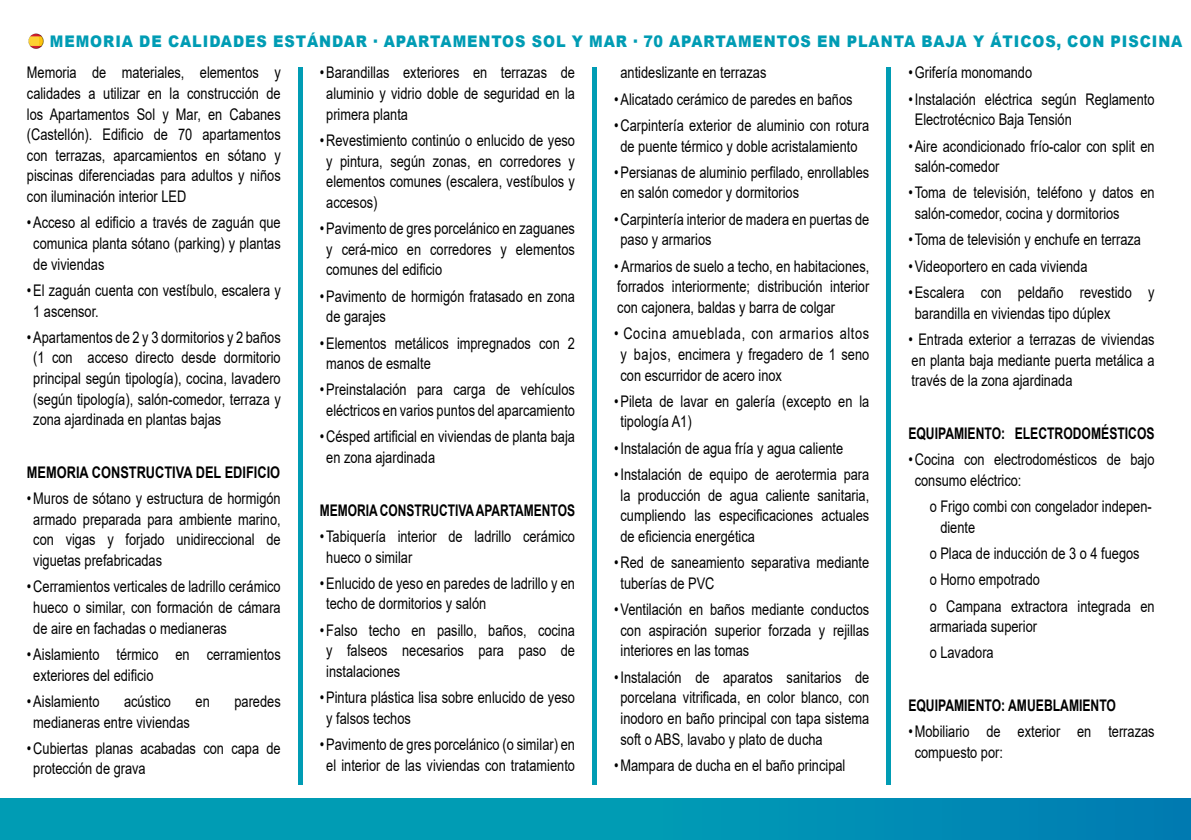
<style>
.page{position:relative;width:1191px;height:840px;background:#fff}
.page>*{position:absolute;margin:0;border:0;box-sizing:border-box;transform-origin:0 0}
.t1{font:16px/20.6px "Arial";color:#000;scale:.8 1}
.t2{font:900 16px "Arial";letter-spacing:.065em;color:#009cb4;scale:.9 1}
.t3{font:700 16px "Arial";color:#000;scale:.76 1}
.t4{font:700 16px "Arial";color:#000;scale:.75 1}
.t5{font:700 16px "Arial";color:#000;scale:.8 1}
</style>
<div class="page">
<div style="left:0;top:798px;width:1191px;height:41px;background:linear-gradient(to right,#00a4b4,#0084b4)"></div>
<img style="left:28px;top:33px;width:16px;height:16px">
<hr style="left:298px;top:67px;width:4px;height:717px;background:#009cb4">
<hr style="left:592px;top:67px;width:4px;height:717px;background:#009cb4">
<div style="left:886px;top:67px;width:5px;height:717px;background:#009cb4"></div>
<p class="t2" style="left:50px;top:29px;width:1259px">MEMORIA DE CALIDADES ESTÁNDAR · APARTAMENTOS SOL Y MAR · 70 APARTAMENTOS EN PLANTA BAJA Y ÁTICOS, CON PISCINA</p>
<p class="t1" style="left:27px;top:62px;width:319px;text-align:justify">Memoria de materiales, elementos y calidades a utilizar en la construcción de los Apartamentos Sol y Mar, en Cabanes (Castellón). Edificio de 70 apartamentos con terrazas, aparcamientos en sótano y piscinas diferenciadas para adultos y niños con iluminación interior LED</p>
<p class="t1" style="left:33px;top:212px;width:311px;text-align:justify;text-indent:-6px">•Acceso al edificio a través de zaguán que comunica planta sótano (parking) y plantas de viviendas</p>
<p class="t1" style="left:33px;top:280px;width:311px;text-indent:-6px">•El zaguán cuenta con vestíbulo, escalera y<br>1 ascensor.</p>
<p class="t1" style="left:33px;top:326px;width:311px;text-align:justify;text-indent:-6px">•Apartamentos de 2 y 3 dormitorios y 2 baños (1 con acceso directo desde dormitorio principal según tipología), cocina, lavadero (según tipología), salón-comedor, terraza y zona ajardinada en plantas bajas</p>
<p class="t5" style="left:27px;top:461px;width:318px">MEMORIA CONSTRUCTIVA DEL EDIFICIO</p>
<p class="t1" style="left:33px;top:488px;width:311px;text-align:justify;text-indent:-6px">• Muros de sótano y estructura de hormigón armado preparada para ambiente marino, con vigas y forjado unidireccional de viguetas prefabricadas</p>
<p class="t1" style="left:33px;top:576px;width:311px;text-align:justify;text-indent:-6px">• Cerramientos verticales de ladrillo cerámico hueco o similar, con formación de cámara de aire en fachadas o medianeras</p>
<p class="t1" style="left:33px;top:643px;width:311px;text-indent:-6px">•Aislamiento térmico en cerramientos exteriores del edificio</p>
<p class="t1" style="left:27px;top:690px;width:92px">•Aislamiento</p>
<p class="t1" style="left:124px;top:690px;width:60px">acústico</p>
<p class="t1" style="left:196px;top:690px;width:19px">en</p>
<p class="t1" style="left:234px;top:690px;width:59px">paredes</p>
<p class="t1" style="left:33px;top:711px;width:197px">medianeras entre viviendas</p>
<p class="t1" style="left:33px;top:737px;width:311px;text-indent:-6px">• Cubiertas planas acabadas con capa de protección de grava</p>
<p class="t1" style="left:326px;top:62px;width:312px;text-align:justify;text-indent:-6px">•Barandillas exteriores en terrazas de aluminio y vidrio doble de seguridad en la primera planta</p>
<p class="t1" style="left:326px;top:130px;width:312px;text-align:justify;text-indent:-6px">• Revestimiento continúo o enlucido de yeso y pintura, según zonas, en corredores y elementos comunes (escalera, vestíbulos y accesos)</p>
<p class="t1" style="left:326px;top:218px;width:312px;text-align:justify;text-indent:-6px">•Pavimento de gres porcelánico en zaguanes y cerá-mico en corredores y elementos comunes del edificio</p>
<p class="t1" style="left:326px;top:285px;width:312px;text-indent:-6px">•Pavimento de hormigón fratasado en zona de garajes</p>
<p class="t1" style="left:326px;top:332px;width:312px;text-indent:-6px">•Elementos metálicos impregnados con 2 manos de esmalte</p>
<p class="t1" style="left:320px;top:379px;width:320px;text-align:center">•Preinstalación para carga de vehículos eléctricos en varios puntos del aparcamiento</p>
<p class="t1" style="left:326px;top:426px;width:312px;text-indent:-6px">• Césped artificial en viviendas de planta baja en zona ajardinada</p>
<p class="t4" style="left:320px;top:498px;width:342px">MEMORIA CONSTRUCTIVA APARTAMENTOS</p>
<p class="t1" style="left:326px;top:525px;width:312px;text-indent:-6px">•Tabiquería interior de ladrillo cerámico hueco o similar</p>
<p class="t1" style="left:326px;top:572px;width:312px;text-indent:-6px">•Enlucido de yeso en paredes de ladrillo y en techo de dormitorios y salón</p>
<p class="t1" style="left:326px;top:619px;width:312px;text-align:justify;text-indent:-6px">•Falso techo en pasillo, baños, cocina y falseos necesarios para paso de instalaciones</p>
<p class="t1" style="left:326px;top:686px;width:312px;text-indent:-6px">•Pintura plástica lisa sobre enlucido de yeso y falsos techos</p>
<p class="t1" style="left:320px;top:733px;width:320px;text-align:center">•Pavimento de gres porcelánico (o similar) en el interior de las viviendas con tratamiento</p>
<p class="t1" style="left:620px;top:62px;width:184px">antideslizante en terrazas</p>
<p class="t1" style="left:614px;top:89px;width:299px">•Alicatado cerámico de paredes en baños</p>
<p class="t1" style="left:614px;top:115px;width:320px;text-align:center">• Carpintería exterior de aluminio con rotura de puente térmico y doble acristalamiento</p>
<p class="t1" style="left:620px;top:162px;width:312px;text-indent:-6px">•Persianas de aluminio perfilado, enrollables en salón comedor y dormitorios</p>
<p class="t1" style="left:620px;top:209px;width:312px;text-indent:-6px">• Carpintería interior de madera en puertas de paso y armarios</p>
<p class="t1" style="left:614px;top:255px;width:320px;text-align:justify">• Armarios de suelo a techo, en habitaciones, forrados interiormente; distribución interior con cajonera, baldas y barra de colgar</p>
<p class="t1" style="left:620px;top:323px;width:312px;text-align:justify;text-indent:-6px">• Cocina amueblada, con armarios altos y bajos, encimera y fregadero de 1 seno con escurridor de acero inox</p>
<p class="t1" style="left:620px;top:390px;width:312px;text-indent:-6px">•Pileta de lavar en galería (excepto en la tipología A1)</p>
<p class="t1" style="left:614px;top:437px;width:288px">•Instalación de agua fría y agua caliente</p>
<p class="t1" style="left:620px;top:463px;width:312px;text-align:justify;text-indent:-6px">•Instalación de equipo de aerotermia para la producción de agua caliente sanitaria, cumpliendo las especificaciones actuales de eficiencia energética</p>
<p class="t1" style="left:620px;top:552px;width:312px;text-indent:-6px">• Red de saneamiento separativa mediante tuberías de PVC</p>
<p class="t1" style="left:620px;top:598px;width:312px;text-align:justify;text-indent:-6px">•Ventilación en baños mediante conductos con aspiración superior forzada y rejillas interiores en las tomas</p>
<p class="t1" style="left:620px;top:666px;width:312px;text-align:justify;text-indent:-6px">•Instalación de aparatos sanitarios de porcelana vitrificada, en color blanco, con inodoro en baño principal con tapa sistema soft o ABS, lavabo y plato de ducha</p>
<p class="t1" style="left:614px;top:754px;width:290px">• Mampara de ducha en el baño principal</p>
<p class="t1" style="left:908px;top:62px;width:156px">•Grifería monomando</p>
<p class="t1" style="left:914px;top:89px;width:301px;text-indent:-6px">•Instalación eléctrica según Reglamento<br>Electrotécnico Baja Tensión</p>
<p class="t1" style="left:914px;top:135px;width:301px;text-indent:-6px">•Aire acondicionado frío-calor con split en salón-comedor</p>
<p class="t1" style="left:914px;top:182px;width:301px;text-indent:-6px">•Toma de televisión, teléfono y datos en salón-comedor, cocina y dormitorios</p>
<p class="t1" style="left:908px;top:229px;width:292px">•Toma de televisión y enchufe en terraza</p>
<p class="t1" style="left:908px;top:255px;width:225px">•Videoportero en cada vivienda</p>
<p class="t1" style="left:914px;top:282px;width:301px;text-indent:-6px">•Escalera con peldaño revestido y barandilla en viviendas tipo dúplex</p>
<p class="t1" style="left:908px;top:329px;width:309px;text-align:justify">• Entrada exterior a terrazas de viviendas en planta baja mediante puerta metálica a través de la zona ajardinada</p>
<p class="t3" style="left:908px;top:421px;width:325px">EQUIPAMIENTO: ELECTRODOMÉSTICOS</p>
<p class="t1" style="left:914px;top:449px;width:301px;text-indent:-6px">• Cocina con electrodomésticos de bajo consumo eléctrico:</p>
<p class="t1" style="left:929px;top:495px;width:279px">o Frigo combi con congelador indepen-</p>
<p class="t1" style="left:940px;top:516px;width:45px">diente</p>
<p class="t1" style="left:929px;top:542px;width:264px">o Placa de inducción de 3 o 4 fuegos</p>
<p class="t1" style="left:929px;top:569px;width:139px">o Horno empotrado</p>
<p class="t1" style="left:929px;top:595px;width:283px">o Campana extractora integrada en armariada superior</p>
<p class="t1" style="left:929px;top:642px;width:82px">o Lavadora</p>
<p class="t3" style="left:908px;top:693px;width:275px">EQUIPAMIENTO: AMUEBLAMIENTO</p>
<p class="t1" style="left:914px;top:720px;width:301px;text-indent:-6px">• Mobiliario de exterior en terrazas compuesto por:</p>
</div>
